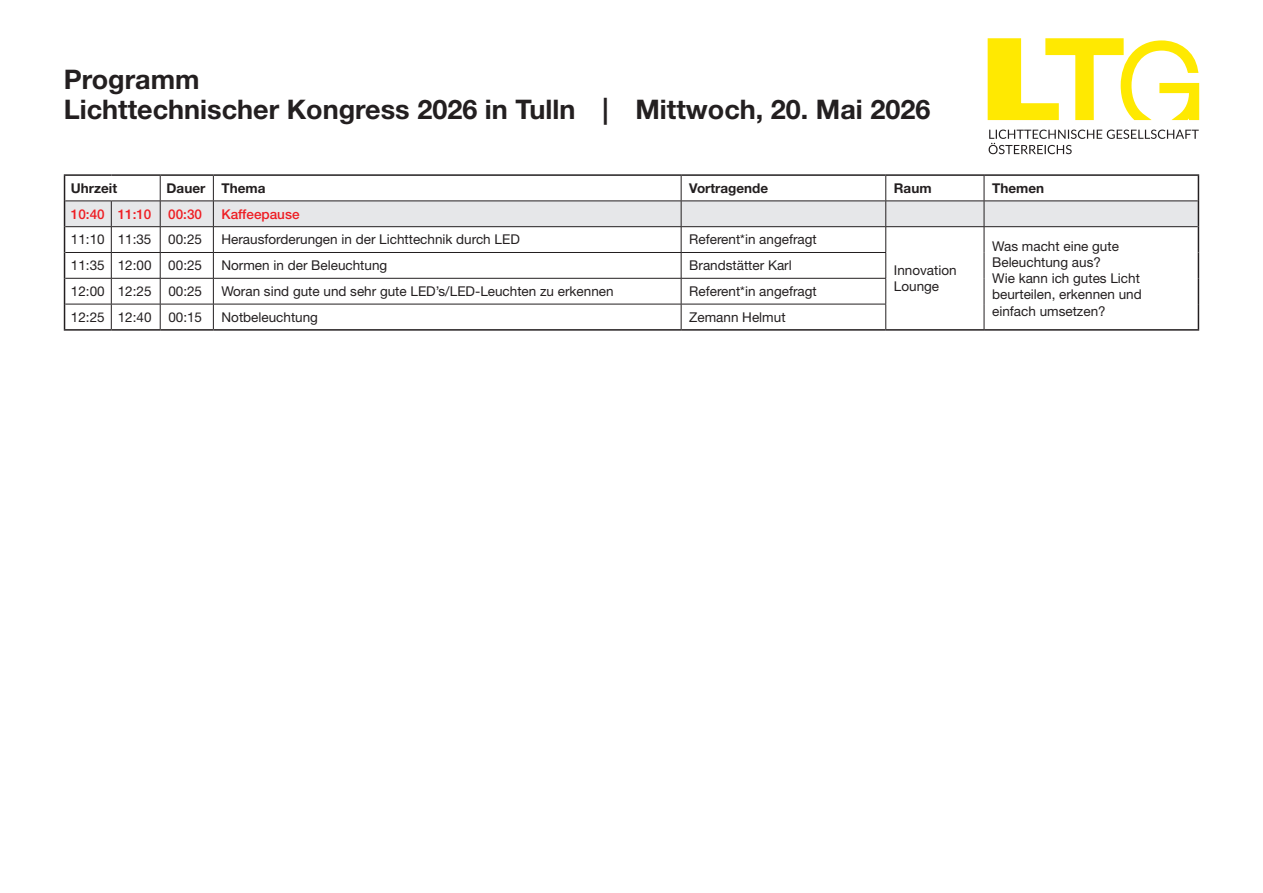
<style>
.page{position:relative;width:1263px;height:893px;background:#fff}
.page>*{position:absolute;margin:0;border:0;box-sizing:border-box;transform-origin:0 0}
.t1{font:700 27px/30px "Helvetica Neue LT Std";color:#231f20}
.t2{font:13.5px/16.2px "Helvetica Neue LT Std";color:#231f20}
.t3{font:700 13.5px "Helvetica Neue LT Std";color:#231f20}
.t4{font:500 13.5px "Helvetica Neue LT Std";color:#ee1d23}
</style>
<div class="page">
<svg style="left:987px;top:38px;width:213px;height:83px"></svg>
<svg style="left:988px;top:130px;width:211px;height:24px"></svg>
<hr style="left:64px;top:174px;width:47px;height:2px;background:#231f20">
<hr style="left:111px;top:174px;width:49px;height:2px;background:#231f20">
<hr style="left:160px;top:174px;width:53px;height:2px;background:#231f20">
<hr style="left:213px;top:174px;width:468px;height:2px;background:#231f20">
<hr style="left:681px;top:174px;width:205px;height:2px;background:#231f20">
<hr style="left:886px;top:174px;width:98px;height:2px;background:#231f20">
<hr style="left:984px;top:174px;width:215px;height:2px;background:#231f20">
<hr style="left:886px;top:329px;width:98px;height:2px;background:#231f20">
<hr style="left:984px;top:329px;width:215px;height:2px;background:#231f20">
<svg style="left:64px;top:176px;width:1135px;height:153px"></svg>
<hr style="left:64px;top:329px;width:47px;height:2px;background:#231f20">
<hr style="left:111px;top:329px;width:49px;height:2px;background:#231f20">
<hr style="left:160px;top:329px;width:53px;height:2px;background:#231f20">
<hr style="left:213px;top:329px;width:468px;height:2px;background:#231f20">
<hr style="left:681px;top:329px;width:205px;height:2px;background:#231f20">
<h1 class="t1" style="left:64px;top:64px;width:868px">Programm<br>Lichttechnischer Kongress 2026 in Tulln | Mittwoch, 20. Mai 2026</h1>
<p class="t3" style="left:71px;top:180px;width:48px">Uhrzeit</p>
<p class="t3" style="left:167px;top:180px;width:100px">Dauer Thema</p>
<p class="t3" style="left:689px;top:180px;width:81px">Vortragende</p>
<p class="t3" style="left:894px;top:180px;width:39px">Raum</p>
<p class="t3" style="left:992px;top:180px;width:53px">Themen</p>
<p class="t4" style="left:71px;top:206px;width:133px">10:40 11:10 00:30</p>
<p class="t4" style="left:221px;top:206px;width:80px">Kaffeepause</p>
<p class="t2" style="left:71px;top:231px;width:133px">11:10 11:35 00:25</p>
<p class="t2" style="left:221px;top:231px;width:300px">Herausforderungen in der Lichttechnik durch LED</p>
<p class="t2" style="left:689px;top:231px;width:129px">Referent*in angefragt</p>
<p class="t2" style="left:894px;top:262px;width:64px">Innovation<br>Lounge</p>
<p class="t2" style="left:992px;top:238px;width:151px">Was macht eine gute<br>Beleuchtung aus?<br>Wie kann ich gutes Licht beurteilen, erkennen und einfach umsetzen?</p>
<p class="t2" style="left:71px;top:257px;width:133px">11:35 12:00 00:25</p>
<p class="t2" style="left:221px;top:257px;width:167px">Normen in der Beleuchtung</p>
<p class="t2" style="left:689px;top:257px;width:104px">Brandstätter Karl</p>
<p class="t2" style="left:71px;top:283px;width:133px">12:00 12:25 00:25</p>
<p class="t2" style="left:221px;top:283px;width:394px">Woran sind gute und sehr gute LED’s/LED-Leuchten zu erkennen</p>
<p class="t2" style="left:689px;top:283px;width:129px">Referent*in angefragt</p>
<p class="t2" style="left:71px;top:309px;width:133px">12:25 12:40 00:15</p>
<p class="t2" style="left:221px;top:309px;width:98px">Notbeleuchtung</p>
<p class="t2" style="left:689px;top:309px;width:98px">Zemann Helmut</p>
</div>
